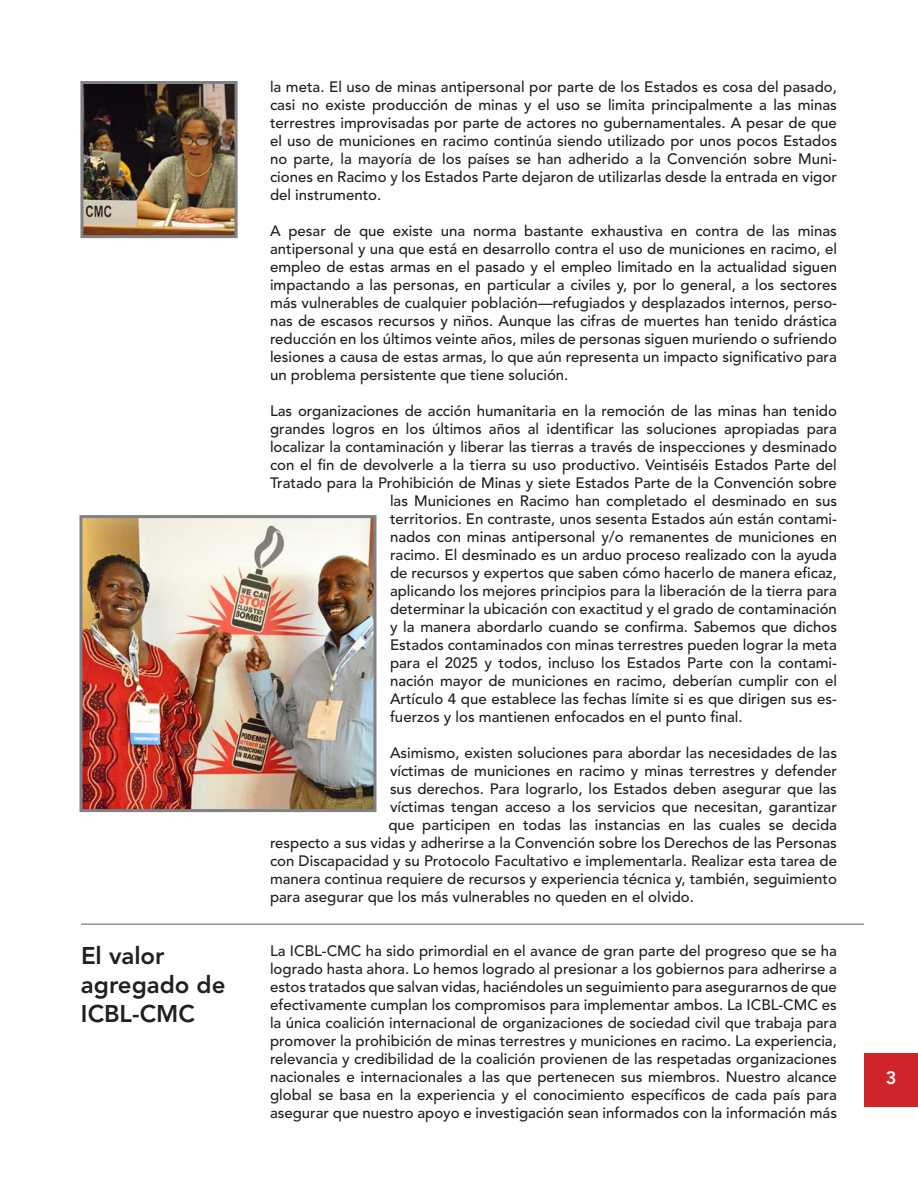
<style>
.page{position:relative;width:918px;height:1188px;background:#fff}
.page>*{position:absolute;margin:0;border:0;box-sizing:border-box;transform-origin:0 0}
.t1{font:800 24px/28.8px "Avenir";color:#231f20}
.t2{font:800 18px "Avenir";color:#fff}
.t3{font:500 15px/18px "Avenir";color:#231f20;text-align:justify}
</style>
<div class="page">
<hr style="left:81px;top:923px;width:783px;height:2px;background:#939598">
<div style="left:864px;top:1053px;width:54px;height:54px;background:#d1232a"></div>
<img style="left:84px;top:85px;width:150px;height:149px">
<div style="left:80px;top:81px;width:158px;height:157px;border:3px solid #808285"></div>
<img style="left:84px;top:519px;width:288px;height:289px">
<div style="left:80px;top:515px;width:296px;height:297px;border:3px solid #808285"></div>
<p class="t1" style="left:81px;top:941px;width:146px">El valor agregado de<br>ICBL-CMC</p>
<p class="t3" style="left:270px;top:79px;width:568px">la meta. El uso de minas antipersonal por parte de los Estados es cosa del pasado, casi no existe producción de minas y el uso se limita principalmente a las minas terrestres improvisadas por parte de actores no gubernamentales. A pesar de que el uso de municiones en racimo continúa siendo utilizado por unos pocos Estados no parte, la mayoría de los países se han adherido a la Convención sobre Muni&shy;ciones en Racimo y los Estados Parte dejaron de utilizarlas desde la entrada en vigor del instrumento.</p>
<p class="t3" style="left:270px;top:223px;width:569px">A pesar de que existe una norma bastante exhaustiva en contra de las minas antipersonal y una que está en desarrollo contra el uso de municiones en racimo, el empleo de estas armas en el pasado y el empleo limitado en la actualidad siguen impactando a las personas, en particular a civiles y, por lo general, a los sectores más vulnerables de cualquier población—refugiados y desplazados internos, perso&shy;nas de escasos recursos y niños. Aunque las cifras de muertes han tenido drástica reducción en los últimos veinte años, miles de personas siguen muriendo o sufriendo lesiones a causa de estas armas, lo que aún representa un impacto significativo para un problema persistente que tiene solución.</p>
<p class="t3" style="left:270px;top:403px;width:569px">Las organizaciones de acción humanitaria en la remoción de las minas han tenido</p>
<p class="t3" style="left:270px;top:421px;width:568px">grandes logros en los últimos años al identificar las soluciones apropiadas para</p>
<p class="t3" style="left:270px;top:439px;width:569px">localizar la contaminación y liberar las tierras a través de inspecciones y desminado</p>
<p class="t3" style="left:270px;top:457px;width:568px">con el fin de devolverle a la tierra su uso productivo. Veintiséis Estados Parte del</p>
<p class="t3" style="left:270px;top:475px;width:568px">Tratado para la Prohibición de Minas y siete Estados Parte de la Convención sobre</p>
<p class="t3" style="left:390px;top:493px;width:449px">las Municiones en Racimo han completado el desminado en sus</p>
<p class="t3" style="left:390px;top:511px;width:448px">territorios. En contraste, unos sesenta Estados aún están contami-</p>
<p class="t3" style="left:390px;top:529px;width:449px">nados con minas antipersonal y/o remanentes de municiones en</p>
<p class="t3" style="left:390px;top:547px;width:448px">racimo. El desminado es un arduo proceso realizado con la ayuda</p>
<p class="t3" style="left:390px;top:565px;width:448px">de recursos y expertos que saben cómo hacerlo de manera eficaz,</p>
<p class="t3" style="left:390px;top:583px;width:448px">aplicando los mejores principios para la liberación de la tierra para</p>
<p class="t3" style="left:390px;top:601px;width:448px">determinar la ubicación con exactitud y el grado de contaminación</p>
<p class="t3" style="left:390px;top:619px;width:448px">y la manera abordarlo cuando se confirma. Sabemos que dichos</p>
<p class="t3" style="left:390px;top:637px;width:448px">Estados contaminados con minas terrestres pueden lograr la meta</p>
<p class="t3" style="left:390px;top:655px;width:448px">para el 2025 y todos, incluso los Estados Parte con la contami-</p>
<p class="t3" style="left:390px;top:673px;width:448px">nación mayor de municiones en racimo, deberían cumplir con el</p>
<p class="t3" style="left:390px;top:691px;width:448px">Artículo 4 que establece las fechas límite si es que dirigen sus es-</p>
<p class="t3" style="left:390px;top:709px;width:354px">fuerzos y los mantienen enfocados en el punto final.</p>
<p class="t3" style="left:390px;top:745px;width:449px">Asimismo, existen soluciones para abordar las necesidades de las</p>
<p class="t3" style="left:390px;top:763px;width:448px">víctimas de municiones en racimo y minas terrestres y defender</p>
<p class="t3" style="left:390px;top:781px;width:448px">sus derechos. Para lograrlo, los Estados deben asegurar que las</p>
<p class="t3" style="left:390px;top:799px;width:448px">víctimas tengan acceso a los servicios que necesitan, garantizar</p>
<p class="t3" style="left:389px;top:817px;width:450px">que participen en todas las instancias en las cuales se decida</p>
<p class="t3" style="left:270px;top:835px;width:568px">respecto a sus vidas y adherirse a la Convención sobre los Derechos de las Personas</p>
<p class="t3" style="left:270px;top:853px;width:569px">con Discapacidad y su Protocolo Facultativo e implementarla. Realizar esta tarea de</p>
<p class="t3" style="left:270px;top:871px;width:568px">manera continua requiere de recursos y experiencia técnica y, también, seguimiento</p>
<p class="t3" style="left:270px;top:889px;width:426px">para asegurar que los más vulnerables no queden en el olvido.</p>
<p class="t3" style="left:270px;top:943px;width:569px">La ICBL-CMC ha sido primordial en el avance de gran parte del progreso que se ha logrado hasta ahora. Lo hemos logrado al presionar a los gobiernos para adherirse a estos tratados que salvan vidas, haciéndoles un seguimiento para asegurarnos de que efectivamente cumplan los compromisos para implementar ambos. La ICBL-CMC es la única coalición internacional de organizaciones de sociedad civil que trabaja para promover la prohibición de minas terrestres y municiones en racimo. La experiencia, relevancia y credibilidad de la coalición provienen de las respetadas organizaciones nacionales e internacionales a las que pertenecen sus miembros. Nuestro alcance global se basa en la experiencia y el conocimiento específicos de cada país para asegurar que nuestro apoyo e investigación sean informados con la información más</p>
<p class="t2" style="left:886px;top:1067px;width:12px">3</p>
</div>
